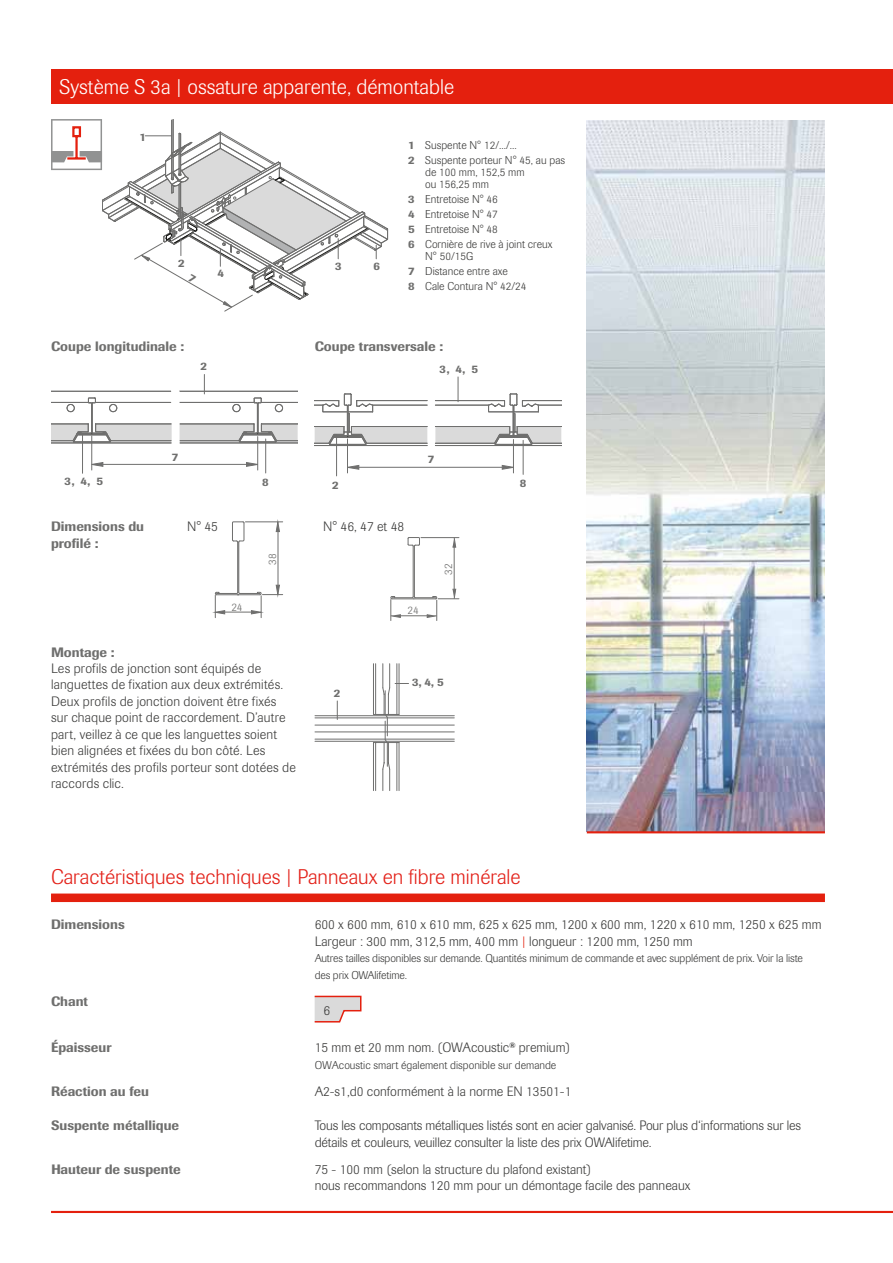
<style>
.page{position:relative;width:893px;height:1263px;background:#fff}
.page>*{position:absolute;margin:0;border:0;box-sizing:border-box;transform-origin:0 0}
.t1{font:300 21px "Imago Pro";color:#e32119}
.t2{font:300 21px "Imago Pro";color:#fff}
.t3{font:300 13.5px/16.5px "Imago Pro";color:#3b3b3a}
.t4{font:500 13.5px/16.5px "Imago Pro";color:#6f6f6e}
.t5{font:300 11.25px/14.9px "Imago Pro";color:#3b3b3a}
.t6{font:500 11.25px "Imago Pro";color:#6f6f6e}
.t7{font:300 11.25px "Imago Pro";color:#6f6f6e}
.s1{font-weight:500;color:#6f6f6e}
.s2{color:#e4200e}
</style>
<div class="page">
<div style="left:51px;top:69px;width:842px;height:34px;background:#e4200e"></div>
<img style="left:587px;top:120px;width:238px;height:711px">
<hr style="left:587px;top:831px;width:238px;height:2px;background:#e4200e">
<div style="left:51px;top:893px;width:774px;height:9px;background:#e4200e"></div>
<svg style="left:315px;top:996px;width:46px;height:26px"></svg>
<hr style="left:51px;top:1211px;width:842px;height:2px;background:#e4200e">
<svg style="left:51px;top:374px;width:247px;height:71px"></svg>
<hr style="left:82px;top:434px;width:1px;height:39px;background:#6f6f6e">
<hr style="left:265px;top:439px;width:1px;height:34px;background:#6f6f6e">
<hr style="left:91px;top:436px;width:1px;height:34px;background:#6f6f6e">
<hr style="left:257px;top:437px;width:1px;height:33px;background:#6f6f6e">
<hr style="left:103px;top:464px;width:144px;height:1px;background:#6f6f6e">
<svg style="left:91px;top:462px;width:13px;height:5px"></svg>
<svg style="left:246px;top:462px;width:13px;height:5px"></svg>
<hr style="left:336px;top:437px;width:1px;height:39px;background:#6f6f6e">
<hr style="left:523px;top:440px;width:1px;height:34px;background:#6f6f6e">
<hr style="left:347px;top:439px;width:1px;height:34px;background:#6f6f6e">
<hr style="left:513px;top:439px;width:1px;height:34px;background:#6f6f6e">
<hr style="left:359px;top:467px;width:143px;height:1px;background:#6f6f6e">
<svg style="left:348px;top:465px;width:11px;height:5px"></svg>
<svg style="left:502px;top:465px;width:11px;height:5px"></svg>
<svg style="left:315px;top:377px;width:246px;height:69px"></svg>
<svg style="left:212px;top:519px;width:71px;height:99px"></svg>
<svg style="left:390px;top:537px;width:69px;height:83px"></svg>
<svg style="left:315px;top:663px;width:140px;height:128px"></svg>
<svg style="left:51px;top:119px;width:337px;height:192px"></svg>
<h1 class="t2" style="left:60px;top:73px;width:396px">Système S 3a | ossature apparente, démontable</h1>
<p class="t6" style="left:140px;top:130px;width:8px">1</p>
<p class="t6" style="left:178px;top:255px;width:8px">2</p>
<p class="t6" style="left:218px;top:266px;width:8px">4</p>
<p class="t6" style="left:335px;top:259px;width:8px">3</p>
<p class="t6" style="left:373px;top:258px;width:8px">6</p>
<p class="t5" style="left:408px;top:137px;width:158px"><span class="s1">1</span> Suspente N° 12/.../...<br><span class="s1">2</span> Suspente porteur N° 45, au pas</p>
<p class="t5" style="left:425px;top:166px;width:101px;line-height:12.3px">de 100 mm, 152,5 mm ou 156,25 mm</p>
<p class="t5" style="left:408px;top:192px;width:146px"><span class="s1">3</span> Entretoise N° 46<br><span class="s1">4</span> Entretoise N° 47<br><span class="s1">5</span> Entretoise N° 48<br><span class="s1">6</span> Cornière de rive à joint creux</p>
<p class="t5" style="left:408px;top:248px;width:120px;text-indent:17px">N° 50/15G<br><span class="s1">7</span> Distance entre axe<br><span class="s1">8</span> Cale Contura N° 42/24</p>
<p class="t4" style="left:51px;top:338px;width:135px">Coupe longitudinale :</p>
<p class="t4" style="left:315px;top:338px;width:130px">Coupe transversale :</p>
<p class="t6" style="left:200px;top:359px;width:8px">2</p>
<p class="t6" style="left:440px;top:361px;width:40px">3, 4, 5</p>
<p class="t6" style="left:172px;top:449px;width:8px">7</p>
<p class="t6" style="left:428px;top:451px;width:8px">7</p>
<p class="t6" style="left:65px;top:474px;width:40px">3, 4, 5</p>
<p class="t6" style="left:262px;top:474px;width:8px">8</p>
<p class="t6" style="left:332px;top:478px;width:8px">2</p>
<p class="t6" style="left:520px;top:476px;width:8px">8</p>
<p class="t4" style="left:51px;top:518px;width:95px">Dimensions du profilé :</p>
<p class="t3" style="left:187px;top:518px;width:32px">N° 45</p>
<p class="t3" style="left:323px;top:518px;width:82px">N° 46, 47 et 48</p>
<p class="t7" style="left:231px;top:599px;width:13px">24</p>
<p class="t7" style="left:265px;top:565px;width:13px;rotate:-90deg">38</p>
<p class="t7" style="left:408px;top:603px;width:13px">24</p>
<p class="t7" style="left:441px;top:575px;width:13px;rotate:-90deg">32</p>
<p class="t4" style="left:51px;top:643px;width:65px">Montage :</p>
<p class="t3" style="left:51px;top:660px;width:246px">Les profils de jonction sont équipés de languettes de fixation aux deux extrémités.<br>Deux profils de jonction doivent être fixés sur chaque point de raccordement. D’autre part, veillez à ce que les languettes soient bien alignées et fixées du bon côté. Les extrémités des profils porteur sont dotées de raccords clic.</p>
<p class="t6" style="left:334px;top:685px;width:8px">2</p>
<p class="t6" style="left:412px;top:675px;width:33px">3, 4, 5</p>
<h1 class="t1" style="left:51px;top:863px;width:471px">Caractéristiques techniques | Panneaux en fibre minérale</h1>
<p class="t4" style="left:51px;top:916px;width:75px">Dimensions</p>
<p class="t3" style="left:315px;top:916px;width:508px">600 x 600 mm, 610 x 610 mm, 625 x 625 mm, 1200 x 600 mm, 1220 x 610 mm, 1250 x 625 mm<br>Largeur : 300 mm, 312,5 mm, 400 mm <span class="s2">|</span> longueur : 1200 mm, 1250 mm</p>
<p class="t5" style="left:315px;top:950px;width:490px;line-height:16.5px">Autres tailles disponibles sur demande. Quantités minimum de commande et avec supplément de prix. Voir la liste des prix OWAlifetime.</p>
<p class="t4" style="left:51px;top:993px;width:39px">Chant</p>
<p class="t3" style="left:323px;top:1002px;width:8px">6</p>
<p class="t4" style="left:51px;top:1039px;width:62px">Épaisseur</p>
<p class="t3" style="left:315px;top:1039px;width:257px">15 mm et 20 mm nom. (OWAcoustic<sup>®</sup> premium)</p>
<p class="t5" style="left:315px;top:1057px;width:243px">OWAcoustic smart également disponible sur demande</p>
<p class="t4" style="left:51px;top:1083px;width:100px">Réaction au feu</p>
<p class="t3" style="left:315px;top:1083px;width:258px">A2-s1,d0 conformément à la norme EN 13501-1</p>
<p class="t4" style="left:51px;top:1117px;width:130px">Suspente métallique</p>
<p class="t3" style="left:315px;top:1117px;width:488px">Tous les composants métalliques listés sont en acier galvanisé. Pour plus d‘informations sur les détails et couleurs, veuillez consulter la liste des prix OWAlifetime.</p>
<p class="t4" style="left:51px;top:1160px;width:131px">Hauteur de suspente</p>
<p class="t3" style="left:315px;top:1160px;width:377px">75 - 100 mm (selon la structure du plafond existant)<br>nous recommandons 120 mm pour un démontage facile des panneaux</p>
</div>
